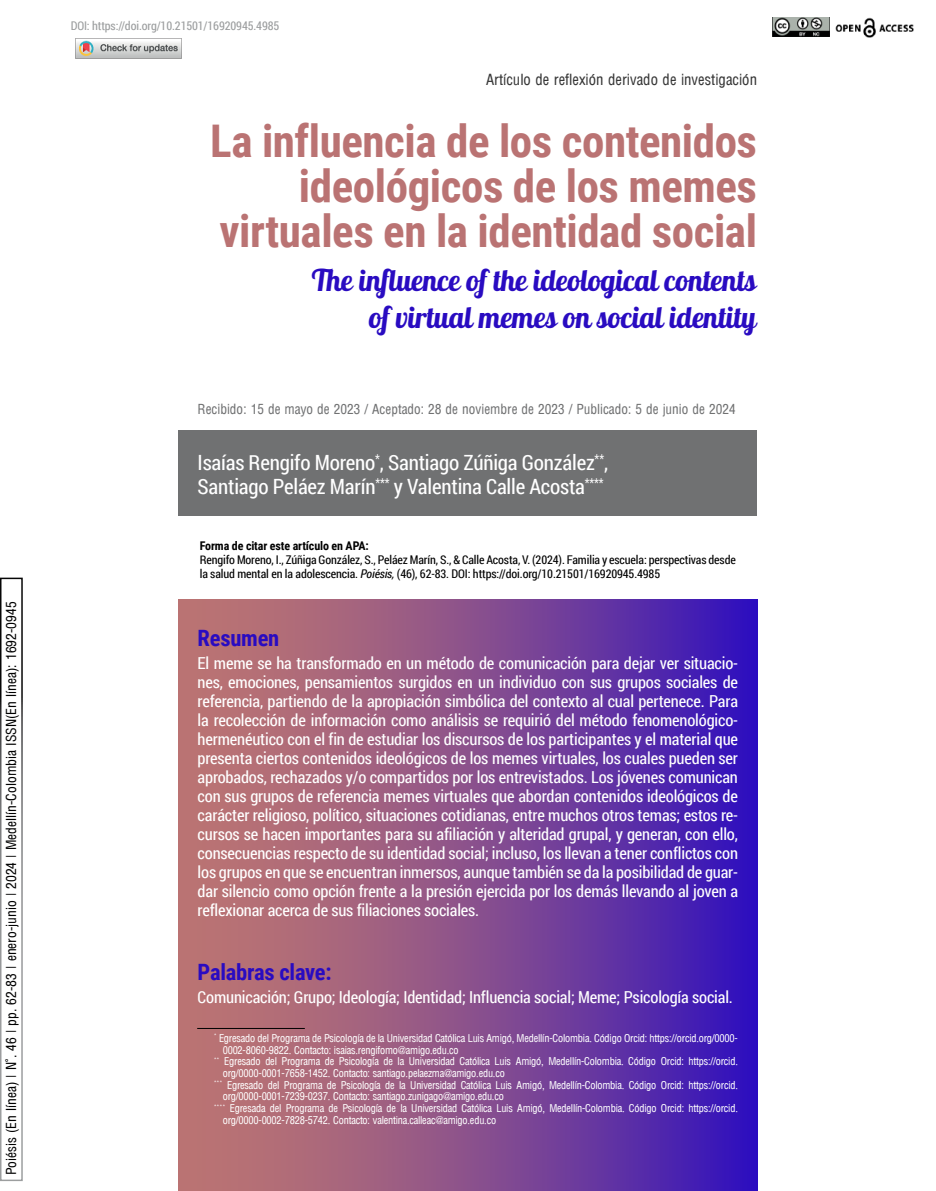
<style>
.page{position:relative;width:936px;height:1191px;background:#fff}
.page>*{position:absolute;margin:0;border:0;box-sizing:border-box;transform-origin:0 0}
.t1{font:700 45px/45px "Roboto Condensed";letter-spacing:-.01em;color:#ba7373;text-align:right}
.t2{font:30px/36px "Lobster";letter-spacing:-.01em;color:#290bc1;text-align:right}
.t3{font:700 22.5px "Roboto Condensed";letter-spacing:-.01em;color:#290bc1}
.t4{font:21px/24px "Roboto Condensed";letter-spacing:-.01em;color:#fff}
.t5{font:16.5px/18.9px "Roboto Condensed";letter-spacing:-.01em;color:#fff;text-align:justify}
.t6{font:15px "Arena Condensed";color:#373737}
.t7{font:13.5px "Arena Condensed";color:#000}
.t8{font:13.5px "Arena Condensed";color:#707172}
.t9{font:12px/13.8px "Roboto Condensed";letter-spacing:-.01em;color:#000}
.t10{font:12px "Roboto Condensed";letter-spacing:-.01em;color:#9c9e9f}
.t11{font:700 12px "Roboto Condensed";letter-spacing:-.01em;color:#000}
.t12{font:10.5px "Arena Condensed";letter-spacing:-.02em;color:#fff}
.s1{font-style:italic}
</style>
<div class="page">
<img style="left:835px;top:17px;width:79px;height:21px">
<img style="left:772px;top:17px;width:57px;height:20px">
<div style="left:0;top:577px;width:23px;height:604px;border:2px solid #fff"></div>
<svg style="left:178px;top:600px;width:579px;height:591px;background:#834b90"></svg>
<div style="left:178px;top:430px;width:579px;height:86px;background:#707172"></div>
<hr style="left:197px;top:1028px;width:108px;height:1px;background:#000">
<img style="left:75px;top:38px;width:107px;height:20px">
<p class="t7" style="left:4px;top:1175px;width:575px;rotate:-90deg">Poiésis (En línea) | N°. 46 | pp. 62-83 | enero-junio | 2024 | Medellín-Colombia ISSN(En línea): 1692-0945</p>
<p class="t10" style="left:71px;top:17px;width:210px">DOI: https://doi.org/10.21501/16920945.4985</p>
<p class="t6" style="left:486px;top:71px;width:272px">Artículo de reflexión derivado de investigación</p>
<h1 class="t1" style="left:210px;top:117px;width:548px">La influencia de los contenidos ideológicos de los memes virtuales en la identidad social</h1>
<h2 class="t2" style="left:313px;top:262px;width:445px">The influence of the ideological contents of virtual memes on social identity</h2>
<p class="t8" style="left:198px;top:401px;width:539px">Recibido: 15 de mayo de 2023 / Aceptado: 28 de noviembre de 2023 / Publicado: 5 de junio de 2024</p>
<p class="t4" style="left:198px;top:449px;width:412px">Isaías Rengifo Moreno<sup>*</sup>, Santiago Zúñiga González<sup>**</sup>,<br>Santiago Peláez Marín<sup>***</sup> y Valentina Calle Acosta<sup>****</sup></p>
<p class="t11" style="left:200px;top:537px;width:170px">Forma de citar este artículo en APA:</p>
<p class="t9" style="left:200px;top:552px;width:537px">Rengifo Moreno, I., Zúñiga González, S., Peláez Marín, S., &amp; Calle Acosta, V. (2024). Familia y escuela: perspectivas desde la salud mental en la adolescencia. <span class="s1">Poiésis,</span> (46), 62-83. DOI: https://doi.org/10.21501/16920945.4985</p>
<h3 class="t3" style="left:198px;top:622px;width:83px">Resumen</h3>
<p class="t5" style="left:198px;top:653px;width:542px">El meme se ha transformado en un método de comunicación para dejar ver situacio&shy;nes, emociones, pensamientos surgidos en un individuo con sus grupos sociales de referencia, partiendo de la apropiación simbólica del contexto al cual pertenece. Para la recolección de información como análisis se requirió del método fenomenológico&shy;hermenéutico con el fin de estudiar los discursos de los participantes y el material que presenta ciertos contenidos ideológicos de los memes virtuales, los cuales pueden ser aprobados, rechazados y/o compartidos por los entrevistados. Los jóvenes comunican con sus grupos de referencia memes virtuales que abordan contenidos ideológicos de carácter religioso, político, situaciones cotidianas, entre muchos otros temas; estos re&shy;cursos se hacen importantes para su afiliación y alteridad grupal, y generan, con ello, consecuencias respecto de su identidad social; incluso, los llevan a tener conflictos con los grupos en que se encuentran inmersos, aunque también se da la posibilidad de guar&shy;dar silencio como opción frente a la presión ejercida por los demás llevando al joven a reflexionar acerca de sus filiaciones sociales.</p>
<h3 class="t3" style="left:198px;top:956px;width:135px">Palabras clave:</h3>
<p class="t5" style="left:198px;top:987px;width:537px">Comunicación; Grupo; Ideología; Identidad; Influencia social; Meme; Psicología social.</p>
<p class="t12" style="left:214px;top:1032px;width:525px"><sup>*</sup> Egresado del Programa de Psicología de la Universidad Católica Luis Amigó, Medellín-Colombia. Código Orcid: https://orcid.org/0000-</p>
<p class="t12" style="left:223px;top:1043px;width:237px">0002-8060-9822. Contacto: isaias.rengifomo@amigo.edu.co</p>
<p class="t12" style="left:214px;top:1055px;width:525px"><sup>**</sup> Egresado del Programa de Psicología de la Universidad Católica Luis Amigó, Medellín-Colombia. Código Orcid: https://orcid.</p>
<p class="t12" style="left:223px;top:1067px;width:283px">org/0000-0001-7658-1452. Contacto: santiago.pelaezma@amigo.edu.co</p>
<p class="t12" style="left:214px;top:1078px;width:525px"><sup>***</sup> Egresado del Programa de Psicología de la Universidad Católica Luis Amigó, Medellín-Colombia. Código Orcid: https://orcid.</p>
<p class="t12" style="left:223px;top:1090px;width:283px">org/0000-0001-7239-0237. Contacto: santiago.zunigago@amigo.edu.co</p>
<p class="t12" style="left:214px;top:1102px;width:525px"><sup>****</sup> Egresada del Programa de Psicología de la Universidad Católica Luis Amigó, Medellín-Colombia. Código Orcid: https://orcid.</p>
<p class="t12" style="left:223px;top:1114px;width:275px">org/0000-0002-7828-5742. Contacto: valentina.calleac@amigo.edu.co</p>
</div>
